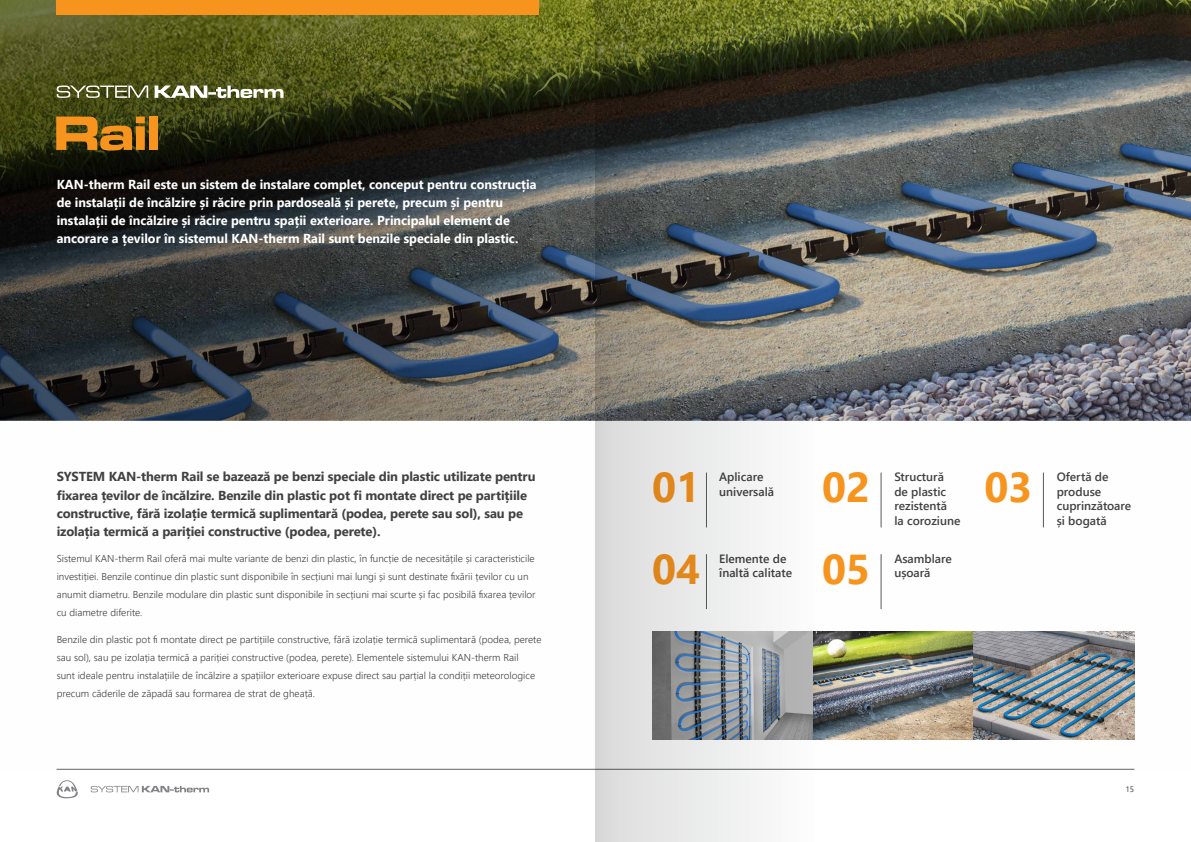
<style>
.page{position:relative;width:1191px;height:842px;background:#fff}
.page>*{position:absolute;margin:0;border:0;box-sizing:border-box;transform-origin:0 0}
.t1{font:50px "Microgramma D Bol Ext";color:#f7941e}
.t2{font:700 41.7px/81.6px "Segoe UI";color:#f7941e}
.t3{font:700 13px/18px "Segoe UI";color:#fff}
.t4{font:700 13px/18px "Segoe UI";letter-spacing:-.01em;color:#414042}
.t5{font:600 12px/14.4px "Segoe UI";color:#414042}
.t6{font:300 10px/18px "Segoe UI";color:#414042}
.t7{font:8px "Segoe UI";color:#414042}
</style>
<div class="page">
<img style="left:0;top:0;width:1191px;height:770px">
<svg style="left:57px;top:780px;width:21px;height:18px"></svg>
<svg style="left:91px;top:786px;width:118px;height:6px"></svg>
<hr style="left:57px;top:769px;width:1077px;height:1px;background:#808285">
<div style="left:57px;top:0;width:482px;height:14px;background:#f7941e"></div>
<svg style="left:57px;top:85px;width:226px;height:13px"></svg>
<hr style="left:881px;top:473px;width:1px;height:54px;background:#58595b">
<hr style="left:1043px;top:473px;width:1px;height:54px;background:#58595b">
<hr style="left:881px;top:554px;width:1px;height:55px;background:#58595b">
<img style="left:816px;top:632px;width:157px;height:108px">
<img style="left:973px;top:632px;width:161px;height:108px">
<img style="left:595px;top:0;width:221px;height:842px">
<h1 class="t1" style="left:54px;top:99px;width:107px">Rail</h1>
<p class="t3" style="left:57px;top:174px;width:481px">KAN-therm Rail este un sistem de instalare complet, conceput pentru construcția de instalații de încălzire și răcire prin pardoseală și perete, precum și pentru instalații de încălzire și răcire pentru spații exterioare. Principalul element de ancorare a țevilor în sistemul KAN-therm Rail sunt benzile speciale din plastic.</p>
<p class="t4" style="left:57px;top:467px;width:480px">SYSTEM KAN-therm Rail se bazează pe benzi speciale din plastic utilizate pentru fixarea țevilor de încălzire. Benzile din plastic pot fi montate direct pe partițiile constructive, fără izolație termică suplimentară (podea, perete sau sol), sau pe izolația termică a pariției constructive (podea, perete).</p>
<p class="t6" style="left:57px;top:548px;width:480px">Sistemul KAN-therm Rail oferă mai multe variante de benzi din plastic, în funcție de necesitățile și caracteristicile investiției. Benzile continue din plastic sunt disponibile în secțiuni mai lungi și sunt destinate fixării țevilor cu un anumit diametru. Benzile modulare din plastic sunt disponibile în secțiuni mai scurte și fac posibilă fixarea țevilor cu diametre diferite.</p>
<p class="t6" style="left:57px;top:629px;width:486px">Benzile din plastic pot fi montate direct pe partițiile constructive, fără izolație termică suplimentară (podea, perete sau sol), sau pe izolația termică a pariției constructive (podea, perete). Elementele sistemului KAN-therm Rail<br>sunt ideale pentru instalațiile de încălzire a spațiilor exterioare expuse direct sau parțial la condiții meteorologice precum căderile de zăpadă sau formarea de strat de gheață.</p>
<p class="t5" style="left:894px;top:469px;width:68px">Structură de plastic rezistentă<br>la coroziune</p>
<p class="t5" style="left:1056px;top:469px;width:76px">Ofertă de produse cuprinzătoare și bogată</p>
<p class="t5" style="left:894px;top:550px;width:59px">Asamblare ușoară</p>
<p class="t5" style="left:719px;top:469px;width:56px">Aplicare universală</p>
<h2 class="t2" style="left:652px;top:443px;width:49px">01<br>04</h2>
<h2 class="t2" style="left:822px;top:443px;width:49px">02</h2>
<h2 class="t2" style="left:984px;top:443px;width:49px">03</h2>
<p class="t5" style="left:719px;top:550px;width:74px">Elemente de înaltă calitate</p>
<h2 class="t2" style="left:822px;top:525px;width:49px">05</h2>
<p class="t7" style="left:1125px;top:781px;width:10px">15</p>
</div>
